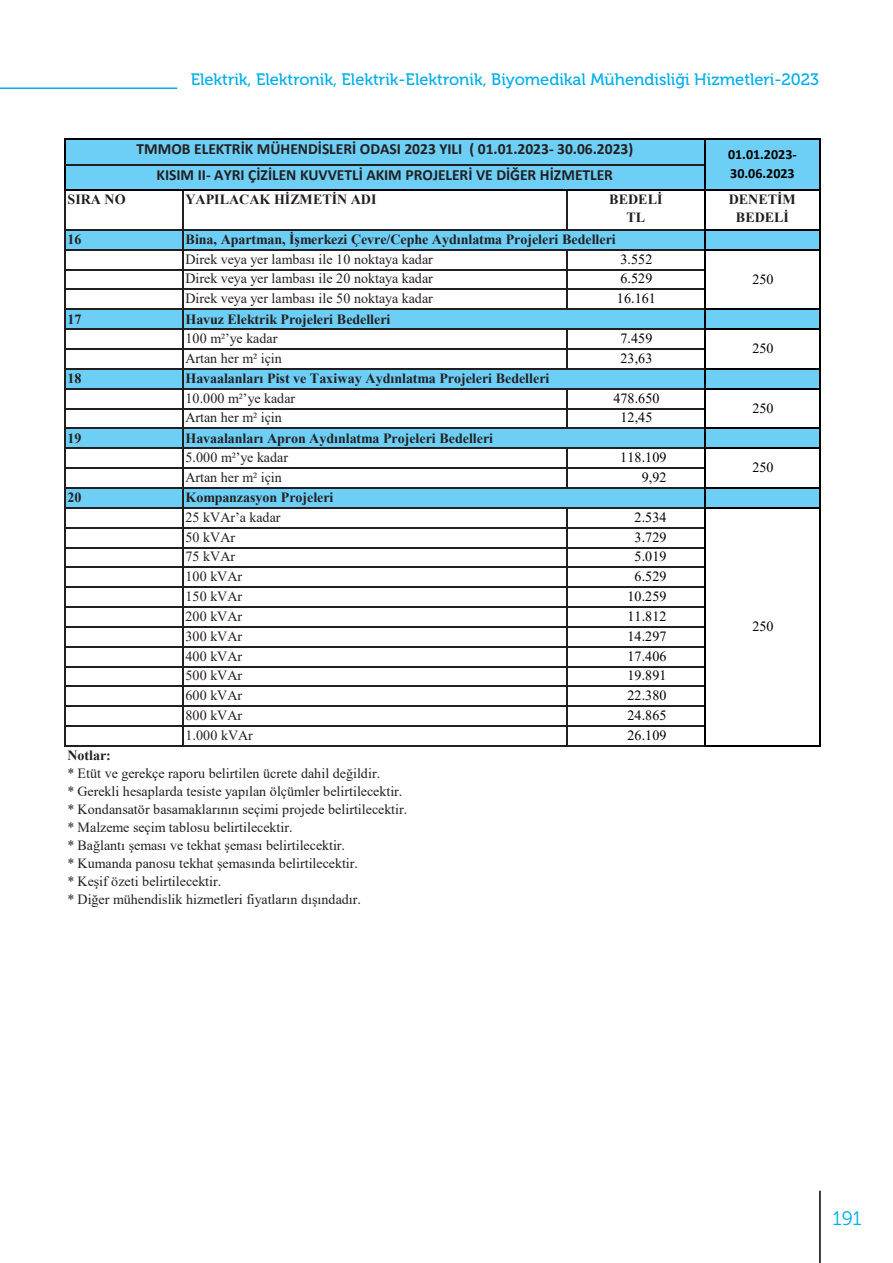
<style>
.page{position:relative;width:893px;height:1263px;background:#fff}
.page>*{position:absolute;margin:0;border:0;box-sizing:border-box;transform-origin:0 0}
.t1{font:19.5px "Museo 300";color:#00aeef}
.t2{font:16.5px "Museo 500";color:#00aeef}
.t3{font:700 15.6px/25.7px "Calibri";color:#231f20;text-align:center}
.t4{font:14.1px/18px "Times New Roman";color:#231f20}
.t5{font:700 14.1px/18px "Times New Roman";letter-spacing:-.005em;color:#231f20;text-align:center}
.t6{font:14.1px/19.8px "Times New Roman";letter-spacing:.005em;color:#000;text-align:justify}
.t7{font:700 14.1px/18.6px "Calibri";color:#000}
</style>
<div class="page">
<hr style="left:0;top:87px;width:177px;height:2px;background:#00aeef">
<hr style="left:819px;top:1191px;width:2px;height:72px;background:#000">
<div style="left:66px;top:140px;width:754px;height:50px;background:#6dcff6"></div>
<div style="left:66px;top:230px;width:754px;height:20px;background:#6dcff6"></div>
<div style="left:66px;top:309px;width:754px;height:20px;background:#6dcff6"></div>
<div style="left:66px;top:369px;width:754px;height:20px;background:#6dcff6"></div>
<div style="left:66px;top:428px;width:754px;height:20px;background:#6dcff6"></div>
<div style="left:66px;top:488px;width:754px;height:20px;background:#6dcff6"></div>
<hr style="left:64px;top:138px;width:2px;height:53px;background:#000">
<hr style="left:66px;top:229px;width:638px;height:2px;background:#231f20">
<hr style="left:566px;top:191px;width:2px;height:40px;background:#231f20">
<hr style="left:66px;top:249px;width:638px;height:1px;background:#231f20">
<hr style="left:66px;top:309px;width:638px;height:1px;background:#231f20">
<hr style="left:566px;top:250px;width:2px;height:60px;background:#231f20">
<hr style="left:66px;top:328px;width:638px;height:2px;background:#231f20">
<hr style="left:66px;top:368px;width:638px;height:2px;background:#231f20">
<hr style="left:566px;top:330px;width:2px;height:40px;background:#231f20">
<hr style="left:66px;top:388px;width:638px;height:1px;background:#231f20">
<hr style="left:66px;top:428px;width:638px;height:1px;background:#231f20">
<hr style="left:566px;top:389px;width:2px;height:40px;background:#231f20">
<hr style="left:66px;top:447px;width:638px;height:2px;background:#231f20">
<hr style="left:66px;top:487px;width:638px;height:2px;background:#231f20">
<hr style="left:566px;top:449px;width:2px;height:40px;background:#231f20">
<hr style="left:66px;top:507px;width:638px;height:1px;background:#231f20">
<hr style="left:66px;top:745px;width:638px;height:2px;background:#231f20">
<hr style="left:64px;top:191px;width:2px;height:556px;background:#231f20">
<hr style="left:704px;top:140px;width:1px;height:607px;background:#000">
<hr style="left:819px;top:140px;width:2px;height:607px;background:#000">
<hr style="left:182px;top:191px;width:2px;height:556px;background:#231f20">
<hr style="left:566px;top:508px;width:2px;height:239px;background:#231f20">
<hr style="left:66px;top:138px;width:755px;height:2px;background:#000">
<hr style="left:66px;top:164px;width:638px;height:1px;background:#231f20">
<hr style="left:66px;top:189px;width:755px;height:2px;background:#000">
<hr style="left:705px;top:229px;width:116px;height:2px;background:#000">
<hr style="left:705px;top:249px;width:116px;height:1px;background:#000">
<hr style="left:66px;top:269px;width:638px;height:1px;background:#231f20">
<hr style="left:66px;top:289px;width:638px;height:1px;background:#231f20">
<hr style="left:705px;top:309px;width:116px;height:1px;background:#000">
<hr style="left:705px;top:328px;width:116px;height:2px;background:#000">
<hr style="left:66px;top:348px;width:638px;height:2px;background:#231f20">
<hr style="left:705px;top:368px;width:116px;height:2px;background:#000">
<hr style="left:705px;top:388px;width:116px;height:1px;background:#000">
<hr style="left:66px;top:408px;width:638px;height:1px;background:#231f20">
<hr style="left:705px;top:428px;width:116px;height:1px;background:#000">
<hr style="left:705px;top:447px;width:116px;height:2px;background:#000">
<hr style="left:66px;top:467px;width:638px;height:2px;background:#231f20">
<hr style="left:705px;top:487px;width:116px;height:2px;background:#000">
<hr style="left:705px;top:507px;width:116px;height:1px;background:#000">
<hr style="left:66px;top:527px;width:638px;height:1px;background:#231f20">
<hr style="left:66px;top:547px;width:638px;height:1px;background:#231f20">
<hr style="left:66px;top:567px;width:638px;height:1px;background:#231f20">
<hr style="left:66px;top:586px;width:638px;height:2px;background:#231f20">
<hr style="left:66px;top:606px;width:638px;height:2px;background:#231f20">
<hr style="left:66px;top:626px;width:638px;height:2px;background:#231f20">
<hr style="left:66px;top:646px;width:638px;height:1px;background:#231f20">
<hr style="left:66px;top:666px;width:638px;height:1px;background:#231f20">
<hr style="left:66px;top:686px;width:638px;height:1px;background:#231f20">
<hr style="left:66px;top:705px;width:638px;height:2px;background:#231f20">
<hr style="left:66px;top:725px;width:638px;height:2px;background:#231f20">
<hr style="left:705px;top:745px;width:116px;height:2px;background:#000">
<p class="t2" style="left:191px;top:70px;width:630px">Elektrik, Elektronik, Elektrik-Elektronik, Biyomedikal Mühendisliği Hizmetleri-2023</p>
<p class="t3" style="left:136px;top:136px;width:498px">TMMOB ELEKTRİK MÜHENDİSLERİ ODASI 2023 YILI ( 01.01.2023- 30.06.2023)<br>KISIM II- AYRI ÇİZİLEN KUVVETLİ AKIM PROJELERİ VE DİĞER HİZMETLER</p>
<p class="t7" style="left:728px;top:145px;width:70px">01.01.2023-<br>30.06.2023</p>
<p class="t5" style="left:67px;top:190px;width:60px">SIRA NO</p>
<p class="t5" style="left:185px;top:190px;width:193px">YAPILACAK HİZMETİN ADI</p>
<p class="t5" style="left:609px;top:190px;width:55px">BEDELİ<br>TL</p>
<p class="t5" style="left:729px;top:190px;width:69px">DENETİM<br>BEDELİ</p>
<p class="t5" style="left:67px;top:230px;width:16px">16</p>
<p class="t5" style="left:185px;top:230px;width:432px">Bina, Apartman, İşmerkezi Çevre/Cephe Aydınlatma Projeleri Bedelleri</p>
<p class="t4" style="left:185px;top:249px;width:249px">Direk veya yer lambası ile 10 noktaya kadar</p>
<p class="t4" style="left:185px;top:289px;width:249px">Direk veya yer lambası ile 50 noktaya kadar</p>
<p class="t6" style="left:620px;top:248px;width:33px">3.552</p>
<p class="t4" style="left:185px;top:269px;width:249px">Direk veya yer lambası ile 20 noktaya kadar</p>
<p class="t6" style="left:620px;top:268px;width:33px">6.529</p>
<p class="t6" style="left:752px;top:269px;width:23px">250</p>
<p class="t6" style="left:617px;top:288px;width:41px">16.161</p>
<p class="t5" style="left:67px;top:309px;width:16px">17</p>
<p class="t5" style="left:185px;top:309px;width:207px">Havuz Elektrik Projeleri Bedelleri</p>
<p class="t4" style="left:185px;top:329px;width:93px">100 m²’ye kadar</p>
<p class="t6" style="left:620px;top:328px;width:33px">7.459</p>
<p class="t4" style="left:185px;top:349px;width:98px">Artan her m² için</p>
<p class="t6" style="left:620px;top:348px;width:33px">23,63</p>
<p class="t5" style="left:67px;top:369px;width:16px">18</p>
<p class="t5" style="left:185px;top:369px;width:365px">Havaalanları Pist ve Taxiway Aydınlatma Projeleri Bedelleri</p>
<p class="t4" style="left:185px;top:388px;width:111px">10.000 m²’ye kadar</p>
<p class="t6" style="left:613px;top:387px;width:48px">478.650</p>
<p class="t4" style="left:185px;top:408px;width:98px">Artan her m² için</p>
<p class="t6" style="left:620px;top:407px;width:33px">12,45</p>
<p class="t5" style="left:67px;top:428px;width:16px">19</p>
<p class="t5" style="left:185px;top:428px;width:309px">Havaalanları Apron Aydınlatma Projeleri Bedelleri</p>
<p class="t4" style="left:185px;top:448px;width:104px">5.000 m²’ye kadar</p>
<p class="t6" style="left:620px;top:447px;width:48px">118.109</p>
<p class="t4" style="left:185px;top:468px;width:98px">Artan her m² için</p>
<p class="t6" style="left:642px;top:467px;width:26px">9,92</p>
<p class="t5" style="left:67px;top:488px;width:16px">20</p>
<p class="t5" style="left:185px;top:488px;width:150px">Kompanzasyon Projeleri</p>
<p class="t4" style="left:185px;top:507px;width:97px">25 kVAr’a kadar</p>
<p class="t6" style="left:634px;top:507px;width:33px">2.534</p>
<p class="t4" style="left:185px;top:527px;width:51px">50 kVAr</p>
<p class="t6" style="left:634px;top:526px;width:33px">3.729</p>
<p class="t4" style="left:185px;top:547px;width:51px">75 kVAr</p>
<p class="t6" style="left:634px;top:546px;width:33px">5.019</p>
<p class="t4" style="left:185px;top:567px;width:58px">100 kVAr</p>
<p class="t6" style="left:634px;top:566px;width:33px">6.529</p>
<p class="t4" style="left:185px;top:587px;width:58px">150 kVAr</p>
<p class="t4" style="left:185px;top:607px;width:58px">200 kVAr</p>
<p class="t4" style="left:185px;top:627px;width:58px">300 kVAr</p>
<p class="t4" style="left:185px;top:646px;width:58px">400 kVAr</p>
<p class="t4" style="left:185px;top:666px;width:58px">500 kVAr</p>
<p class="t4" style="left:185px;top:686px;width:58px">600 kVAr</p>
<p class="t4" style="left:185px;top:706px;width:58px">800 kVAr</p>
<p class="t4" style="left:185px;top:726px;width:69px">1.000 kVAr</p>
<p class="t5" style="left:67px;top:746px;width:45px">Notlar:</p>
<p class="t4" style="left:67px;top:764px;width:341px">* Etüt ve gerekçe raporu belirtilen ücrete dahil değildir.<br>* Gerekli hesaplarda tesiste yapılan ölçümler belirtilecektir. * Kondansatör basamaklarının seçimi projede belirtilecektir. * Malzeme seçim tablosu belirtilecektir.<br>* Bağlantı şeması ve tekhat şeması belirtilecektir.<br>* Kumanda panosu tekhat şemasında belirtilecektir.<br>* Keşif özeti belirtilecektir.<br>* Diğer mühendislik hizmetleri fiyatların dışındadır.</p>
<p class="t6" style="left:627px;top:586px;width:41px">10.259</p>
<p class="t6" style="left:627px;top:606px;width:41px">11.812<br>14.297<br>17.406<br>19.891<br>22.380<br>24.865</p>
<p class="t6" style="left:627px;top:725px;width:41px">26.109</p>
<p class="t6" style="left:752px;top:338px;width:23px">250</p>
<p class="t6" style="left:752px;top:398px;width:23px">250</p>
<p class="t6" style="left:752px;top:457px;width:23px">250</p>
<p class="t6" style="left:752px;top:616px;width:23px">250</p>
<h1 class="t1" style="left:833px;top:1207px;width:31px">191</h1>
</div>
